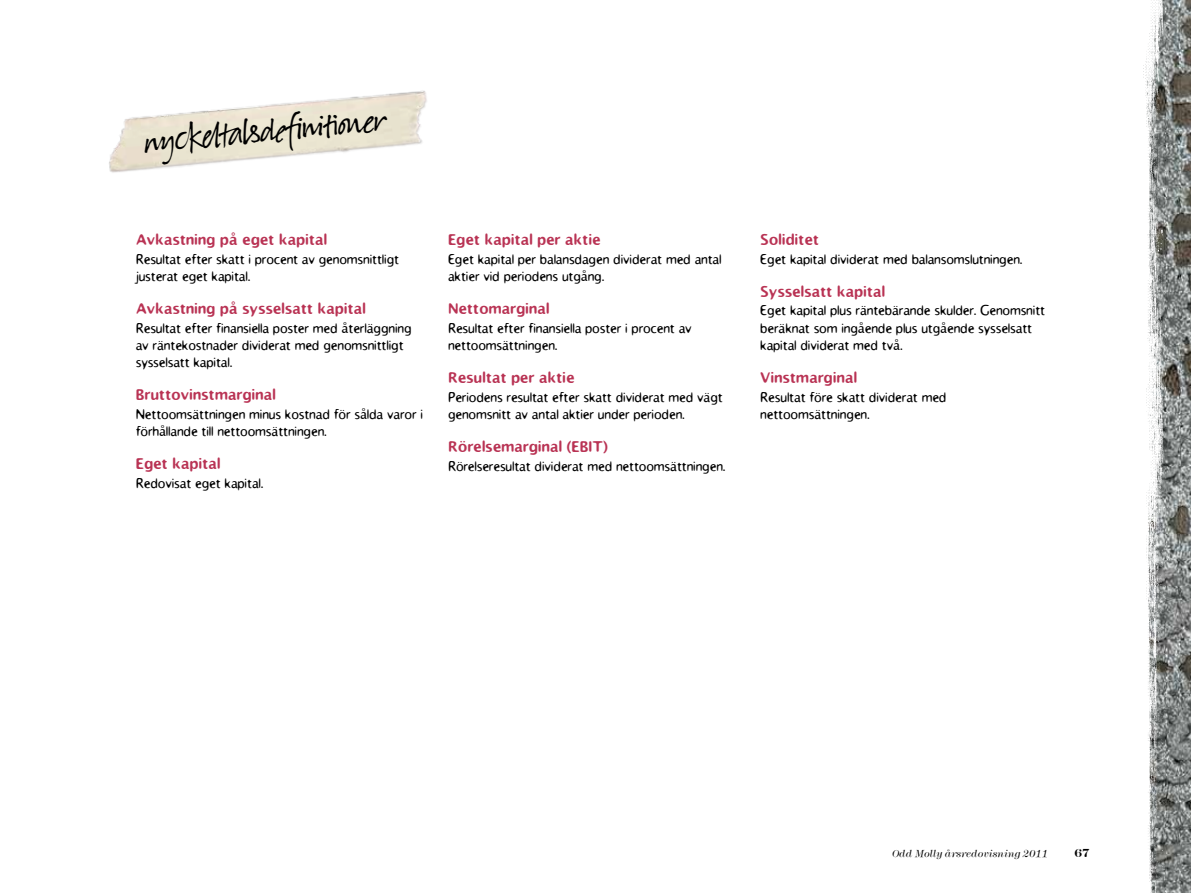
<style>
.page{position:relative;width:1191px;height:893px;background:#fff}
.page>*{position:absolute;margin:0;border:0;box-sizing:border-box;transform-origin:0 0}
.t1{font:43.5px "Suomi Hand Script";color:#000}
.t2{font:700 16.5px "Odd Molly";letter-spacing:.025em;color:#b93354}
.t3{font:14.25px/17.2px "Odd Molly";letter-spacing:.025em;color:#000}
.t4{font:12px "Modern Two Sixtn ITCTT Bold";color:#000}
.t5{font:10.5px "Modern Two Sixtn ITCTT Light Ita";color:#000}
</style>
<div class="page">
<img style="left:109px;top:90px;width:318px;height:83px">
<img style="left:1162px;top:0;width:29px;height:893px">
<img style="left:1143px;top:0;width:19px;height:893px">
<h1 class="t1" style="left:142px;top:119px;width:244px;rotate:-5deg">ny ckeltalsde finitione r</h1>
<p class="t2" style="left:136px;top:230px;width:192px">Avkastning på eget kapital</p>
<p class="t3" style="left:136px;top:250px;width:264px">Resultat efter skatt i procent av genomsnittligt justerat eget kapital.</p>
<p class="t2" style="left:136px;top:299px;width:231px">Avkastning på sysselsatt kapital</p>
<p class="t3" style="left:136px;top:319px;width:277px">Resultat efter finansiella poster med återläggning av räntekostnader dividerat med genomsnittligt sysselsatt kapital.</p>
<p class="t2" style="left:136px;top:385px;width:141px">Bruttovinstmarginal</p>
<p class="t3" style="left:136px;top:405px;width:288px">Nettoomsättningen minus kostnad för sålda varor i förhållande till nettoomsättningen.</p>
<p class="t2" style="left:136px;top:454px;width:86px">Eget kapital</p>
<p class="t3" style="left:136px;top:474px;width:129px">Redovisat eget kapital.</p>
<p class="t2" style="left:448px;top:230px;width:154px">Eget kapital per aktie</p>
<p class="t3" style="left:448px;top:250px;width:274px">Eget kapital per balansdagen dividerat med antal aktier vid periodens utgång.</p>
<p class="t2" style="left:448px;top:299px;width:102px">Nettomarginal</p>
<p class="t3" style="left:448px;top:319px;width:245px">Resultat efter finansiella poster i procent av nettoomsättningen.</p>
<p class="t2" style="left:448px;top:368px;width:128px">Resultat per aktie</p>
<p class="t3" style="left:448px;top:388px;width:276px">Periodens resultat efter skatt dividerat med vägt genomsnitt av antal aktier under perioden.</p>
<p class="t2" style="left:448px;top:437px;width:161px">Rörelsemarginal (EBIT)</p>
<p class="t3" style="left:448px;top:457px;width:278px">Rörelseresultat dividerat med nettoomsättningen.</p>
<p class="t2" style="left:760px;top:230px;width:60px">Soliditet</p>
<p class="t3" style="left:760px;top:250px;width:263px">Eget kapital dividerat med balansomslutningen.</p>
<p class="t2" style="left:760px;top:282px;width:126px">Sysselsatt kapital</p>
<p class="t3" style="left:760px;top:301px;width:286px">Eget kapital plus räntebärande skulder. Genomsnitt beräknat som ingående plus utgående sysselsatt kapital dividerat med två.</p>
<p class="t2" style="left:760px;top:368px;width:98px">Vinstmarginal</p>
<p class="t3" style="left:760px;top:388px;width:187px">Resultat före skatt dividerat med nettoomsättningen.</p>
<p class="t5" style="left:892px;top:847px;width:158px">Odd Molly årsredovisning 2011</p>
<p class="t4" style="left:1074px;top:846px;width:17px">67</p>
</div>
